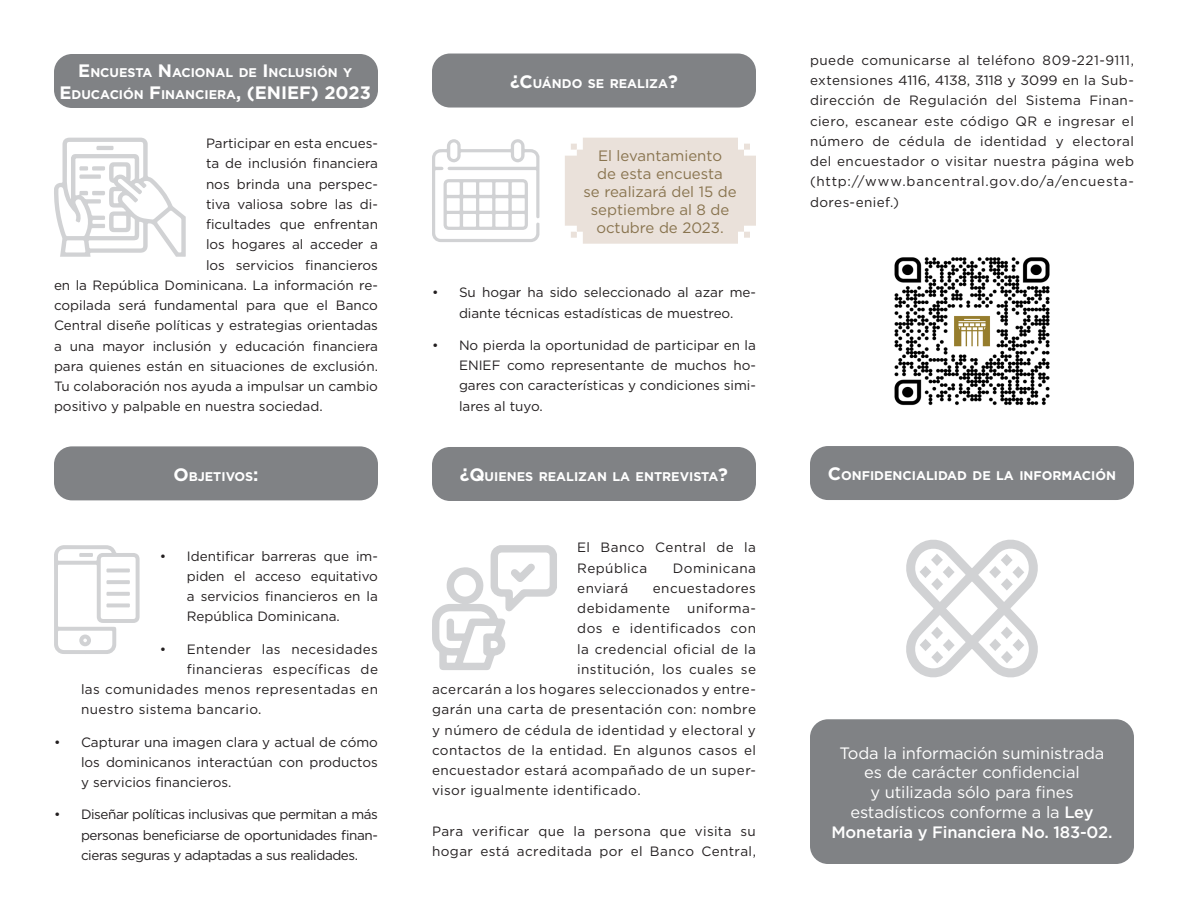
<style>
.page{position:relative;width:1188px;height:918px;background:#fff}
.page>*{position:absolute;margin:0;border:0;box-sizing:border-box;transform-origin:0 0}
.t1{font:16.5px/19.8px "Gotham";letter-spacing:-.01em;color:#fff;text-align:center}
.t2{font:15px/18px "Gotham";color:#89744f;text-align:center}
.t3{font:13.5px/20.2px "Gotham";color:#231f20;text-align:justify}
.t4{font:13.5px/20.2px "Gotham";letter-spacing:.03em;color:#231f20}
.t5{font:13.5px/20.2px "Gotham";letter-spacing:.035em;color:#231f20}
.t6{font:13.5px "Gotham";letter-spacing:.025em;color:#231f20}
.t7{font:700 12.6px/21.6px "Gotham";color:#fff;text-align:center}
.s1{font-size:18px}
.s2{font-weight:500}
</style>
<div class="page">
<div style="left:54px;top:54px;width:324px;height:54px;background:#808285;border-radius:18px"></div>
<div style="left:54px;top:446px;width:324px;height:54px;background:#808285;border-radius:18px"></div>
<div style="left:432px;top:54px;width:324px;height:54px;background:#808285;border-radius:18px"></div>
<div style="left:432px;top:447px;width:324px;height:54px;background:#808285;border-radius:18px"></div>
<img style="left:894px;top:257px;width:156px;height:149px">
<div style="left:565px;top:138px;width:191px;height:106px;background:#eae1da"></div>
<svg style="left:432px;top:545px;width:125px;height:125px"></svg>
<svg style="left:54px;top:545px;width:86px;height:109px"></svg>
<svg style="left:432px;top:139px;width:107px;height:103px"></svg>
<svg style="left:54px;top:138px;width:132px;height:119px"></svg>
<div style="left:810px;top:719px;width:324px;height:145px;background:#808285;border-radius:18px"></div>
<svg style="left:906px;top:542px;width:132px;height:136px"></svg>
<div style="left:810px;top:446px;width:324px;height:54px;background:#808285;border-radius:18px"></div>
<p class="t7" style="left:60px;top:62px;width:313px"><span class="s1">E</span>NCUESTA <span class="s1">N</span>ACIONAL DE <span class="s1">I</span> NCLUSIÓN Y<br><span class="s1">E</span>DUCACIÓN <span class="s1">F</span>INANCIERA<span class="s1">, (ENI EF) 2023</span></p>
<p class="t3" style="left:206px;top:133px;width:173px">Participar en esta encues-</p>
<p class="t3" style="left:206px;top:153px;width:174px">ta de inclusión financiera</p>
<p class="t3" style="left:206px;top:173px;width:173px">nos brinda una perspec-</p>
<p class="t3" style="left:206px;top:194px;width:173px">tiva valiosa sobre las di-</p>
<p class="t3" style="left:206px;top:214px;width:173px">ficultades que enfrentan</p>
<p class="t3" style="left:206px;top:234px;width:173px">los hogares al acceder a</p>
<p class="t3" style="left:206px;top:254px;width:173px">los servicios financieros</p>
<p class="t3" style="left:54px;top:275px;width:326px">en la República Dominicana. La información re-</p>
<p class="t3" style="left:54px;top:295px;width:326px">copilada será fundamental para que el Banco</p>
<p class="t3" style="left:54px;top:315px;width:326px">Central diseñe políticas y estrategias orientadas</p>
<p class="t3" style="left:54px;top:335px;width:325px">a una mayor inclusión y educación financiera</p>
<p class="t3" style="left:54px;top:356px;width:325px">para quienes están en situaciones de exclusión.</p>
<p class="t3" style="left:54px;top:376px;width:326px">Tu colaboración nos ayuda a impulsar un cambio</p>
<p class="t3" style="left:54px;top:396px;width:270px">positivo y palpable en nuestra sociedad.</p>
<p class="t7" style="left:173px;top:465px;width:87px"><span class="s1">O</span>BJETIVOS<span class="s1">:</span></p>
<p class="t3" style="left:187px;top:546px;width:193px;text-indent:-27px">• Identificar barreras que im&shy;piden el acceso equitativo a servicios financieros en la República Dominicana.</p>
<p class="t4" style="left:160px;top:639px;width:220px">• Entender las necesidades</p>
<p class="t4" style="left:187px;top:659px;width:193px">financieras específicas de</p>
<p class="t4" style="left:81px;top:679px;width:299px">las comunidades menos representadas en</p>
<p class="t4" style="left:81px;top:699px;width:182px">nuestro sistema bancario.</p>
<p class="t3" style="left:81px;top:732px;width:298px;text-indent:-27px">• Capturar una imagen clara y actual de cómo los dominicanos interactúan con productos y servicios financieros.</p>
<p class="t3" style="left:81px;top:804px;width:299px;text-indent:-27px">• Diseñar políticas inclusivas que permitan a más personas beneficiarse de oportunidades finan&shy;cieras seguras y adaptadas a sus realidades.</p>
<p class="t7" style="left:510px;top:72px;width:169px"><span class="s1">¿C</span>UÁNDO SE REALIZA<span class="s1">?</span></p>
<p class="t2" style="left:584px;top:146px;width:155px">El levantamiento<br>de esta encuesta<br>se realizará del 15 de septiembre al 8 de octubre de 2023.</p>
<p class="t3" style="left:432px;top:282px;width:326px;text-align:center">• Su hogar ha sido seleccionado al azar me&shy;diante técnicas estadísticas de muestreo.</p>
<p class="t3" style="left:459px;top:335px;width:299px;text-indent:-27px">• No pierda la oportunidad de participar en la ENIEF como representante de muchos ho&shy;gares con características y condiciones simi&shy;lares al tuyo.</p>
<p class="t7" style="left:460px;top:466px;width:270px"><span class="s1">¿Q</span>UIENES REALIZAN LA ENTREVISTA<span class="s1">?</span></p>
<p class="t4" style="left:577px;top:537px;width:180px">El Banco Central de la<br>República</p>
<p class="t5" style="left:673px;top:558px;width:85px">Dominicana</p>
<p class="t6" style="left:577px;top:580px;width:52px">enviará</p>
<p class="t5" style="left:577px;top:578px;width:180px;text-indent:75px">encuestadores debidamente</p>
<p class="t4" style="left:687px;top:598px;width:70px">uniforma-</p>
<p class="t4" style="left:577px;top:618px;width:180px">dos e identificados con</p>
<p class="t4" style="left:577px;top:639px;width:180px">la credencial oficial de la</p>
<p class="t4" style="left:577px;top:659px;width:180px">institución, los cuales se</p>
<p class="t4" style="left:432px;top:679px;width:326px">acercarán a los hogares seleccionados y entre-</p>
<p class="t5" style="left:432px;top:699px;width:326px">garán una carta de presentación con: nombre</p>
<p class="t5" style="left:432px;top:720px;width:325px">y número de cédula de identidad y electoral y</p>
<p class="t4" style="left:432px;top:740px;width:326px">contactos de la entidad. En algunos casos el</p>
<p class="t5" style="left:432px;top:760px;width:326px">encuestador estará acompañado de un super-</p>
<p class="t4" style="left:432px;top:780px;width:210px">visor igualmente identificado.</p>
<p class="t5" style="left:432px;top:821px;width:326px">Para verificar que la persona que visita su hogar está acreditada por el Banco Central,</p>
<p class="t3" style="left:810px;top:50px;width:326px">puede comunicarse al teléfono 809-221-9111, extensiones 4116, 4138, 3118 y 3099 en la Sub&shy;dirección de Regulación del Sistema Finan&shy;ciero, escanear este código QR e ingresar el número de cédula de identidad y electoral del encuestador o visitar nuestra página web (http://www.bancentral.gov.do/a/encuesta&shy;dores-enief.)</p>
<p class="t7" style="left:828px;top:465px;width:290px"><span class="s1">C</span>ONFIDENCIALIDAD DE LA INFORMACIÓN</p>
<p class="t1" style="left:831px;top:743px;width:283px">Toda la información suministrada es de carácter confidencial<br>y utilizada sólo para fines estadísticos conforme a la <span class="s2">Ley<br>Monetaria y Financiera No. 183-02.</span></p>
</div>
